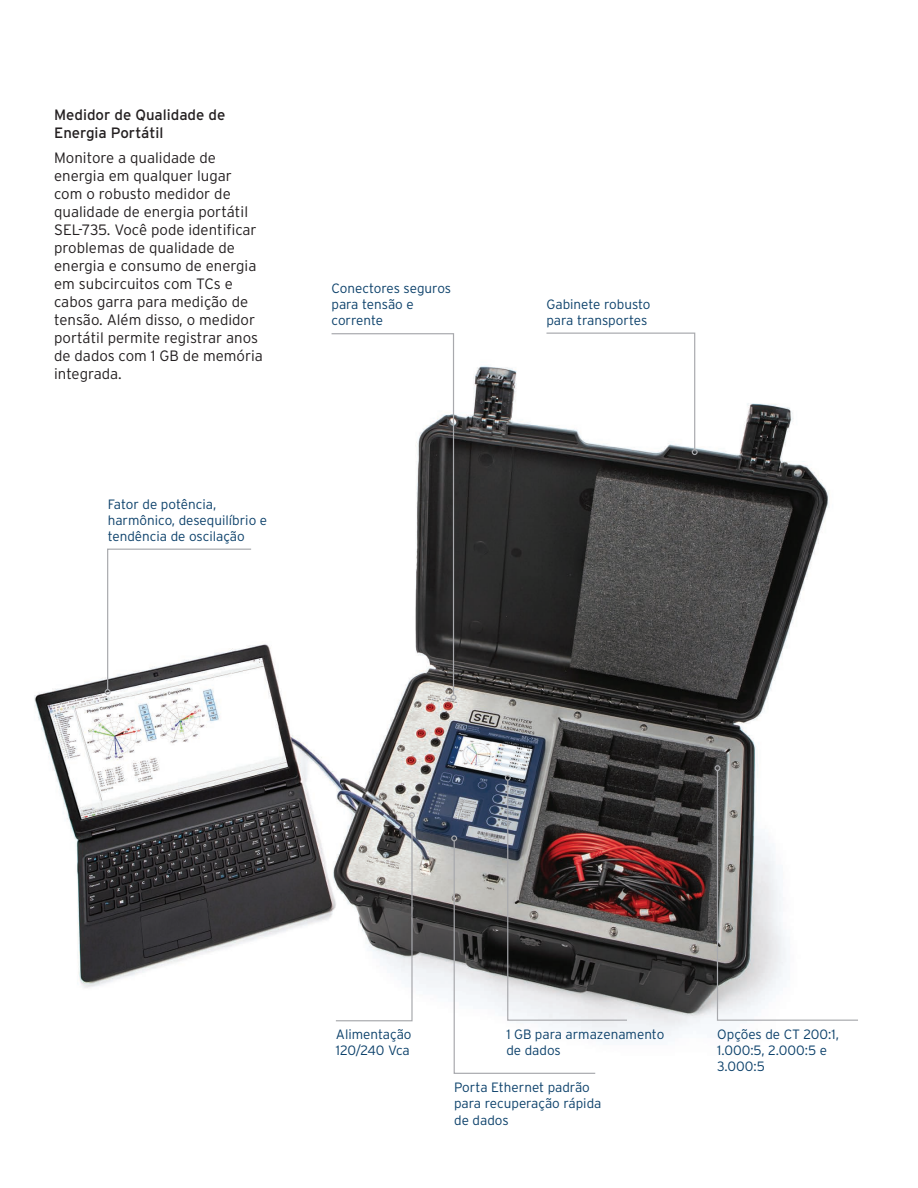
<style>
.page{position:relative;width:918px;height:1188px;background:#fff}
.page>*{position:absolute;margin:0;border:0;box-sizing:border-box;transform-origin:0 0}
.t1{font:300 15px/18px "Interstate Poly";color:#231f20}
.t2{font:15px/18px "Interstate Poly";color:#231f20}
.t3{font:300 13.5px/16.2px "Interstate Poly";color:#0b406a}
</style>
<div class="page">
<img style="left:34px;top:366px;width:795px;height:672px">
<svg style="left:105px;top:548px;width:147px;height:147px"></svg>
<svg style="left:330px;top:333px;width:125px;height:363px"></svg>
<svg style="left:451px;top:694px;width:6px;height:6px"></svg>
<svg style="left:545px;top:332px;width:153px;height:123px"></svg>
<svg style="left:335px;top:812px;width:80px;height:210px"></svg>
<svg style="left:451px;top:775px;width:177px;height:299px"></svg>
<svg style="left:715px;top:765px;width:143px;height:256px"></svg>
<p class="t2" style="left:54px;top:105px;width:173px">Medidor de Qualidade de<br>Energia Portátil</p>
<p class="t1" style="left:54px;top:147px;width:210px">Monitore a qualidade de energia em qualquer lugar com o robusto medidor de qualidade de energia portátil<br>SEL-735. Você pode identificar problemas de qualidade de energia e consumo de energia em subcircuitos com TCs e cabos garra para medição de tensão. Além disso, o medidor portátil permite registrar anos de dados com 1 GB de memória integrada.</p>
<p class="t3" style="left:108px;top:495px;width:161px">Fator de potência, harmônico, desequilíbrio e tendência de oscilação</p>
<p class="t3" style="left:332px;top:279px;width:121px">Conectores seguros para tensão e corrente</p>
<p class="t3" style="left:547px;top:296px;width:106px">Gabinete robusto para transportes</p>
<p class="t3" style="left:336px;top:1025px;width:77px">Alimentação<br>120/240 Vca</p>
<p class="t3" style="left:717px;top:1025px;width:123px">Opções de CT 200:1,<br>1.000:5, 2.000:5 e<br>3.000:5</p>
<p class="t3" style="left:506px;top:1025px;width:159px">1 GB para armazenamento de dados</p>
<p class="t3" style="left:454px;top:1079px;width:149px">Porta Ethernet padrão para recuperação rápida de dados</p>
</div>
